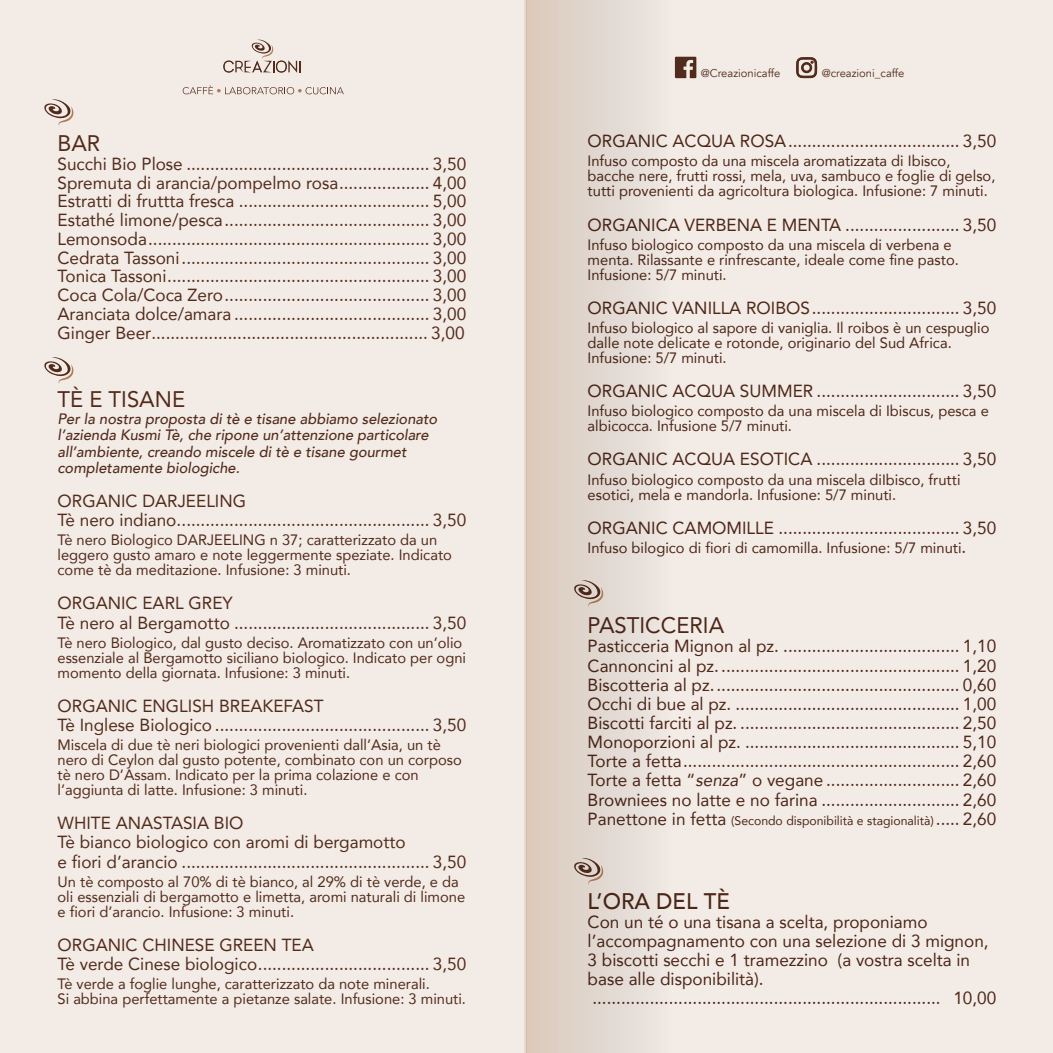
<style>
.page{position:relative;width:1053px;height:1053px;background:#fff}
.page>*{position:absolute;margin:0;border:0;box-sizing:border-box;transform-origin:0 0}
.t1{font:22.5px "Avenir";color:#512b1c}
.t2{font:500 22.5px "Avenir";color:#512b1c}
.t3{font:17.5px/19.1px "Avenir";color:#512b1c}
.t4{font:15px/15px "Avenir";color:#512b1c}
.t5{font:italic 500 15px/16.2px "Avenir";color:#512b1c}
.t6{font:12.5px "Avenir";color:#512b1c}
.t7{font:11.25px "Avenir";color:#512b1c}
.s1{font-size:17.5px}
.s2{font-style:italic}
</style>
<div class="page">
<div style="left:0;top:0;width:526px;height:1052px;background:#f3ebe5"></div>
<div style="left:526px;top:0;width:526px;height:1052px;background:#f3ebe5"></div>
<svg style="left:183px;top:85px;width:161px;height:9px"></svg>
<svg style="left:223px;top:39px;width:77px;height:34px"></svg>
<svg style="left:44px;top:99px;width:29px;height:27px"></svg>
<svg style="left:44px;top:357px;width:29px;height:27px"></svg>
<div style="left:526px;top:0;width:148px;height:1052px;background:linear-gradient(to right,#d8c8ba,#ede7e4)"></div>
<svg style="left:675px;top:57px;width:21px;height:21px"></svg>
<svg style="left:796px;top:57px;width:21px;height:21px"></svg>
<p class="t1" style="left:58px;top:125px;width:44px">BAR</p>
<p class="t3" style="left:58px;top:154px;width:410px;line-height:18.8px;text-align:justify">Succhi Bio Plose ................................................... 3,50<br>Spremuta di arancia/pompelmo rosa................... 4,00<br>Estratti di fruttta fresca ........................................ 5,00<br>Estathé limone/pesca........................................... 3,00<br>Lemonsoda........................................................... 3,00<br>Cedrata Tassoni.................................................... 3,00<br>Tonica Tassoni....................................................... 3,00<br>Coca Cola/Coca Zero........................................... 3,00<br>Aranciata dolce/amara ......................................... 3,00<br>Ginger Beer.......................................................... 3,00</p>
<p class="t1" style="left:58px;top:380px;width:129px">TÈ E TISANE</p>
<p class="t5" style="left:58px;top:411px;width:381px">Per la nostra proposta di tè e tisane abbiamo selezionato l’azienda Kusmi Tè, che ripone un’attenzione particolare all’ambiente, creando miscele di tè e tisane gourmet completamente biologiche.</p>
<p class="t3" style="left:58px;top:490px;width:410px">ORGANIC DARJEELING<br>Tè nero indiano..................................................... 3,50</p>
<p class="t4" style="left:58px;top:532px;width:396px">Tè nero Biologico DARJEELING n 37; caratterizzato da un leggero gusto amaro e note leggermente speziate. Indicato come tè da meditazione. Infusione: 3 minuti.</p>
<p class="t3" style="left:58px;top:593px;width:410px">ORGANIC EARL GREY<br>Tè nero al Bergamotto ......................................... 3,50</p>
<p class="t4" style="left:58px;top:634px;width:410px">Tè nero Biologico, dal gusto deciso. Aromatizzato con un’olio essenziale al Bergamotto siciliano biologico. Indicato per ogni momento della giornata. Infusione: 3 minuti.</p>
<p class="t3" style="left:58px;top:695px;width:410px">ORGANIC ENGLISH BREAKEFAST<br>Tè Inglese Biologico ............................................. 3,50</p>
<p class="t4" style="left:58px;top:737px;width:406px">Miscela di due tè neri biologici provenienti dall’Asia, un tè nero di Ceylon dal gusto potente, combinato con un corposo tè nero D’Assam. Indicato per la prima colazione e con l’aggiunta di latte. Infusione: 3 minuti.</p>
<p class="t3" style="left:58px;top:813px;width:410px">WHITE ANASTASIA BIO<br>Tè bianco biologico con aromi di bergamotto<br>e fiori d’arancio .................................................... 3,50</p>
<p class="t4" style="left:58px;top:873px;width:409px">Un tè composto al 70% di tè bianco, al 29% di tè verde, e da oli essenziali di bergamotto e limetta, aromi naturali di limone e fiori d’arancio. Infusione: 3 minuti.</p>
<p class="t3" style="left:58px;top:934px;width:410px">ORGANIC CHINESE GREEN TEA<br>Tè verde Cinese biologico.................................... 3,50</p>
<p class="t4" style="left:58px;top:975px;width:410px">Tè verde a foglie lunghe, caratterizzato da note minerali.<br>Si abbina perfettamente a pietanze salate. Infusione: 3 minuti.</p>
<p class="t7" style="left:700px;top:66px;width:81px">@Creazionicaffe</p>
<p class="t7" style="left:821px;top:66px;width:84px">@creazioni_caffe</p>
<p class="t3" style="left:587px;top:131px;width:410px">ORGANIC ACQUA ROSA.................................... 3,50</p>
<p class="t4" style="left:587px;top:153px;width:409px">Infuso composto da una miscela aromatizzata di Ibisco, bacche nere, frutti rossi, mela, uva, sambuco e foglie di gelso, tutti provenienti da agricoltura biologica. Infusione: 7 minuti.</p>
<p class="t3" style="left:587px;top:214px;width:410px">ORGANICA VERBENA E MENTA ........................ 3,50</p>
<p class="t4" style="left:587px;top:236px;width:372px">Infuso biologico composto da una miscela di verbena e menta. Rilassante e rinfrescante, ideale come fine pasto.<br>Infusione: 5/7 minuti.</p>
<p class="t3" style="left:587px;top:297px;width:410px">ORGANIC VANILLA ROIBOS............................... 3,50</p>
<p class="t4" style="left:587px;top:320px;width:403px">Infuso biologico al sapore di vaniglia. Il roibos è un cespuglio dalle note delicate e rotonde, originario del Sud Africa.<br>Infusione: 5/7 minuti.</p>
<p class="t3" style="left:587px;top:381px;width:410px">ORGANIC ACQUA SUMMER .............................. 3,50</p>
<p class="t4" style="left:587px;top:403px;width:402px">Infuso biologico composto da una miscela di Ibiscus, pesca e albicocca. Infusione 5/7 minuti.</p>
<p class="t3" style="left:587px;top:449px;width:410px">ORGANIC ACQUA ESOTICA .............................. 3,50</p>
<p class="t4" style="left:587px;top:471px;width:374px">Infuso biologico composto da una miscela diIbisco, frutti esotici, mela e mandorla. Infusione: 5/7 minuti.</p>
<p class="t3" style="left:587px;top:517px;width:410px">ORGANIC CAMOMILLE ...................................... 3,50</p>
<p class="t4" style="left:587px;top:539px;width:380px">Infuso bilogico di fiori di camomilla. Infusione: 5/7 minuti<span class="s1">.</span></p>
<p class="t1" style="left:587px;top:607px;width:138px">PASTICCERIA</p>
<p class="t3" style="left:587px;top:636px;width:410px;text-align:justify">Pasticceria Mignon al pz. ..................................... 1,10<br>Cannoncini al pz................................................... 1,20<br>Biscotteria al pz.................................................... 0,60<br>Occhi di bue al pz. ............................................... 1,00<br>Biscotti farciti al pz. .............................................. 2,50<br>Monoporzioni al pz. ............................................. 5,10<br>Torte a fetta.......................................................... 2,60<br>Torte a fetta “<span class="s2">senza</span>” o vegane ............................ 2,60<br>Browniees no latte e no farina ............................. 2,60</p>
<p class="t6" style="left:587px;top:810px;width:410px"><span class="s1">Panettone in fetta</span> (Secondo disponibilità e stagionalità) <span class="s1">..... 2,60</span></p>
<p class="t2" style="left:587px;top:881px;width:144px">L’ORA DEL TÈ</p>
<p class="t3" style="left:587px;top:911px;width:410px">Con un té o una tisana a scelta, proponiamo l’accompagnamento con una selezione di 3 mignon, 3 biscotti secchi e 1 tramezzino (a vostra scelta in base alle disponibilità). ......................................................................... 10,00</p>
</div>
